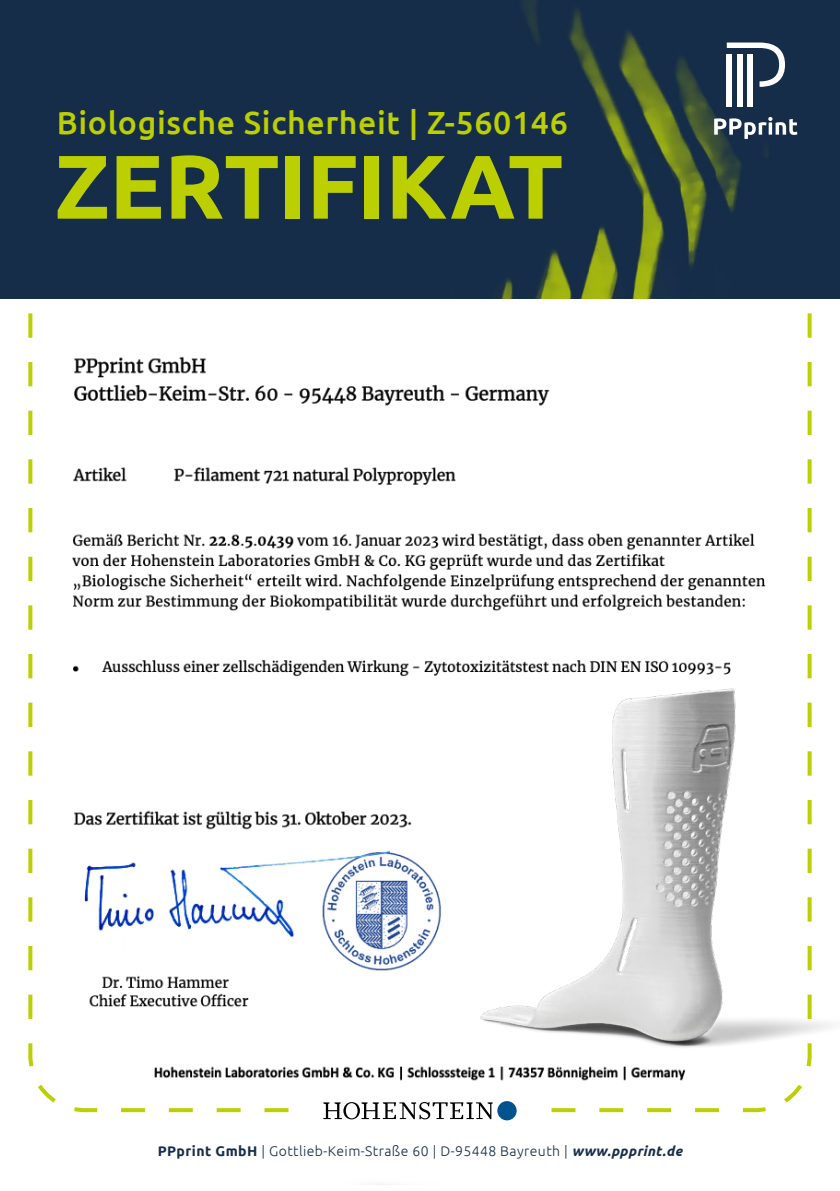
<style>
.page{position:relative;width:840px;height:1191px;background:#fff}
.page>*{position:absolute;margin:0;border:0;box-sizing:border-box;transform-origin:0 0}
.t1{font:700 90.2px "Ubuntu";letter-spacing:-.005em;color:#bccf00}
.t2{font:500 32px "Ubuntu";letter-spacing:.02em;color:#bccf00}
.t3{font:300 14px "Ubuntu";letter-spacing:.03em;color:#162e4a}
.s1{font-weight:700}
.s2{font-weight:700;font-style:italic}
</style>
<div class="page">
<div style="left:0;top:0;width:839px;height:298px;background:#152d49"></div>
<img style="left:154px;top:459px;width:677px;height:654px">
<img style="left:28px;top:356px;width:767px;height:325px">
<img style="left:28px;top:810px;width:767px;height:208px">
<svg style="left:309px;top:1100px;width:221px;height:21px"></svg>
<svg style="left:121px;top:1102px;width:609px;height:17px"></svg>
<div style="left:497px;top:1101px;width:19px;height:19px;background:#00538d;border-radius:50%"></div>
<div style="left:746px;top:55px;width:6px;height:52px;background:#fff"></div>
<div style="left:736px;top:55px;width:5px;height:52px;background:#fff"></div>
<div style="left:726px;top:55px;width:5px;height:52px;background:#fff"></div>
<svg style="left:109px;top:26px;width:696px;height:75px;background:#1f364b"></svg>
<svg style="left:699px;top:117px;width:98px;height:36px;background:#485b64"></svg>
<h2 class="t2" style="left:57px;top:103px;width:512px">Biologische Sicherheit | Z-560146</h2>
<h1 class="t1" style="left:54px;top:132px;width:510px">ZERTIFIKAT</h1>
<p class="t3" style="left:158px;top:1142px;width:525px"><span class="s1">PPprint GmbH</span> | Gottlieb-Keim-Straße 60 | D-95448 Bayreuth | <span class="s2">www.ppprint.de</span></p>
</div>
